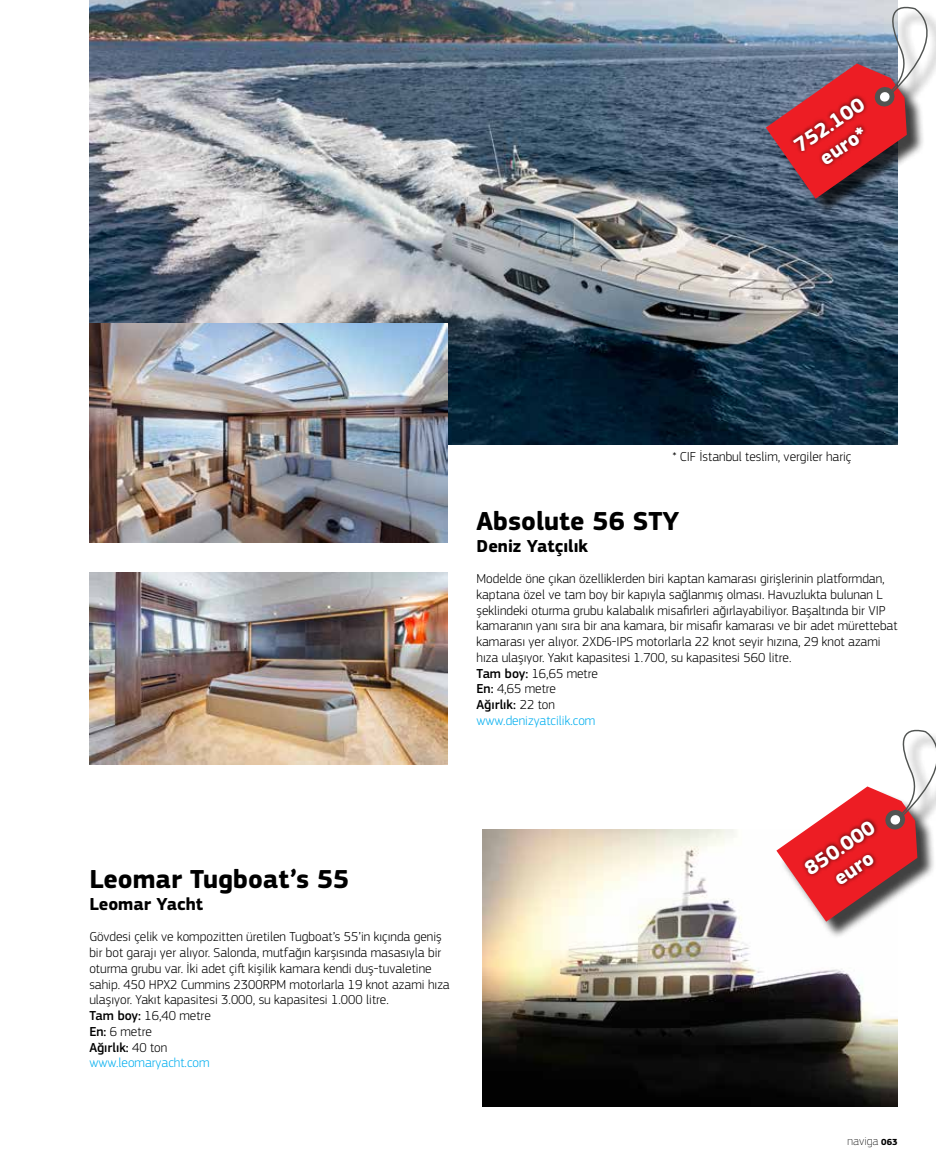
<style>
.page{position:relative;width:936px;height:1170px;background:#fff}
.page>*{position:absolute;margin:0;border:0;box-sizing:border-box;transform-origin:0 0}
.t1{font:700 27px "PF Square Sans Pro";color:#000}
.t2{font:700 21px/24.9px "PF Square Sans Pro";color:#fff;text-align:center}
.t3{font:700 18px "PF Square Sans Pro";color:#000}
.t4{font:300 13.5px/15.8px "PF Square Sans Pro";color:#000}
.t5{font:100 12px "PF Square Sans Pro";color:#000}
.s1{font-weight:500}
.s2{color:#00aeef}
.s3{font-weight:700;font-size:9.15px}
</style>
<div class="page">
<img style="left:89px;top:0;width:808px;height:444px">
<img style="left:89px;top:323px;width:358px;height:219px">
<img style="left:483px;top:829px;width:414px;height:277px">
<img style="left:89px;top:572px;width:358px;height:192px">
<div style="left:779px;top:732px;width:156px;height:207px;background:#000;opacity:.75"></div>
<svg style="left:776px;top:729px;width:159px;height:192px"></svg>
<div style="left:800px;top:816px;width:79px;height:72px;background:#000;opacity:.75"></div>
<div style="left:769px;top:10px;width:166px;height:206px;background:#000;opacity:.75"></div>
<svg style="left:765px;top:2px;width:170px;height:197px"></svg>
<div style="left:789px;top:94px;width:79px;height:74px;background:#000;opacity:.75"></div>
<h2 class="t2" style="left:789px;top:137px;width:82px;rotate:-34deg">752.100 euro*</h2>
<p class="t4" style="left:672px;top:448px;width:180px">* CIF İstanbul teslim, vergiler hariç</p>
<h1 class="t1" style="left:476px;top:505px;width:204px">Absolute 56 STY</h1>
<h3 class="t3" style="left:476px;top:535px;width:113px">Deniz Yatçılık</h3>
<p class="t4" style="left:476px;top:570px;width:422px">Modelde öne çıkan özelliklerden biri kaptan kamarası girişlerinin platformdan, kaptana özel ve tam boy bir kapıyla sağlanmış olması. Havuzlukta bulunan L şeklindeki oturma grubu kalabalık misafirleri ağırlayabiliyor. Başaltında bir VIP kamaranın yanı sıra bir ana kamara, bir misafir kamarası ve bir adet mürettebat kamarası yer alıyor. 2XD6-IPS motorlarla 22 knot seyir hızına, 29 knot azami hıza ulaşıyor. Yakıt kapasitesi 1.700, su kapasitesi 560 litre.<br><span class="s1">Tam boy:</span> 16,65 metre<br><span class="s1">En:</span> 4,65 metre<br><span class="s1">Ağırlık:</span> 22 ton<br><span class="s2">www.denizyatcilik.com</span></p>
<h1 class="t1" style="left:89px;top:863px;width:261px">Leomar Tugboat’s 55</h1>
<h3 class="t3" style="left:89px;top:893px;width:115px">Leomar Yacht</h3>
<p class="t4" style="left:89px;top:928px;width:362px">Gövdesi çelik ve kompozitten üretilen Tugboat’s 55’in kıçında geniş bir bot garajı yer alıyor. Salonda, mutfağın karşısında masasıyla bir oturma grubu var. İki adet çift kişilik kamara kendi duş-tuvaletine sahip. 450 HPX2 Cummins 2300RPM motorlarla 19 knot azami hıza ulaşıyor. Yakıt kapasitesi 3.000, su kapasitesi 1.000 litre.<br><span class="s1">Tam boy:</span> 16,40 metre<br><span class="s1">En:</span> 6 metre<br><span class="s1">Ağırlık:</span> 40 ton<br><span class="s2">www.leomaryacht.com</span></p>
<h2 class="t2" style="left:800px;top:860px;width:82px;rotate:-34deg">850.000 euro</h2>
<p class="t5" style="left:847px;top:1133px;width:52px">naviga <span class="s3">063</span></p>
</div>
